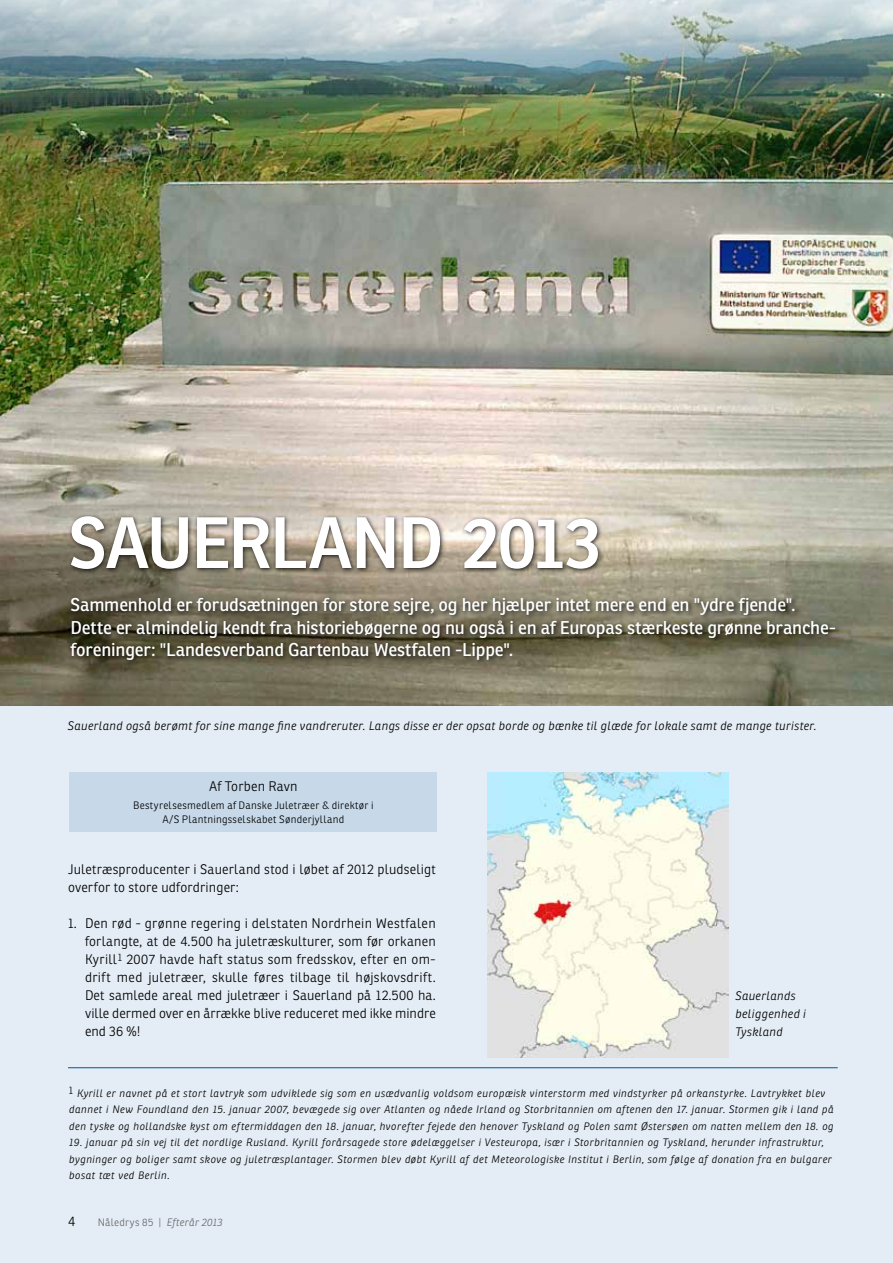
<style>
.page{position:relative;width:893px;height:1263px;background:#e4edf5}
.page>*{position:absolute;margin:0;border:0;box-sizing:border-box;transform-origin:0 0}
.t1{font:600 70.5px "Ronnia Fyens";letter-spacing:-.03em;color:#fff}
.t2{font:18px/22.5px "Ronnia Fyens";letter-spacing:-.01em;color:#fff}
.t3{font:300 13.5px/18px "Ronnia Fyens";letter-spacing:.01em;color:#000}
.t4{font:italic 300 12px/18px "Ronnia Fyens";letter-spacing:.025em;color:#000}
.t5{font:italic 300 10.5px/16.5px "Ronnia Fyens";letter-spacing:.04em;color:#000}
.t6{font:300 10.5px/13.5px "Ronnia Fyens";letter-spacing:.02em;color:#000;text-align:center}
.t7{font:300 10.5px "Ronnia Fyens";letter-spacing:.025em;color:#68676c}
.s1{font-style:italic}
</style>
<div class="page">
<img style="left:0;top:0;width:893px;height:706px">
<div style="left:68px;top:513px;width:536px;height:62px;background:#000;opacity:.75"></div>
<div style="left:69px;top:772px;width:368px;height:59px;background:#c7d9e9"></div>
<div style="left:68px;top:595px;width:773px;height:71px;background:#000;opacity:.75"></div>
<hr style="left:68px;top:1067px;width:770px;height:1px;background:#00588b">
<img style="left:487px;top:773px;width:241px;height:285px">
<h1 class="t1" style="left:69px;top:499px;width:534px">SAUERLAND 2013</h1>
<p class="t2" style="left:71px;top:593px;width:767px">Sammenhold er forudsætningen for store sejre, og her hjælper intet mere end en "ydre fjende".<br>Dette er almindelig kendt fra historiebøgerne og nu også i en af Europas stærkeste grønne branche&shy;foreninger: "Landesverband Gartenbau Westfalen -Lippe".</p>
<p class="t4" style="left:67px;top:717px;width:750px">Sauerland også berømt for sine mange fine vandreruter. Langs disse er der opsat borde og bænke til glæde for lokale samt de mange turister.</p>
<p class="t3" style="left:209px;top:777px;width:90px">Af Torben Ravn</p>
<p class="t6" style="left:133px;top:799px;width:242px">Bestyrelsesmedlem af Danske Juletræer &amp; direktør i<br>A/S Plantningsselskabet Sønderjylland</p>
<p class="t3" style="left:68px;top:860px;width:369px">Juletræsproducenter i Sauerland stod i løbet af 2012 pludseligt overfor to store udfordringer:</p>
<p class="t3" style="left:85px;top:914px;width:352px;text-align:justify;text-indent:-17px">1. Den rød - grønne regering i delstaten Nordrhein Westfalen forlangte, at de 4.500 ha juletræskulturer, som før orkanen Kyrill<sup>1</sup> 2007 havde haft status som fredsskov, efter en om&shy;drift med juletræer, skulle føres tilbage til højskovsdrift.<br>Det samlede areal med juletræer i Sauerland på 12.500 ha. ville dermed over en årrække blive reduceret med ikke mindre end 36 %!</p>
<p class="t4" style="left:735px;top:987px;width:72px">Sauerlands beliggenhed i<br>Tyskland</p>
<p class="t5" style="left:69px;top:1085px;width:766px"><sup>1</sup> Kyrill er navnet på et stort lavtryk som udviklede sig som en usædvanlig voldsom europæisk vinterstorm med vindstyrker på orkanstyrke. Lavtrykket blev dannet i New Foundland den 15. januar 2007, bevægede sig over Atlanten og nåede Irland og Storbritannien om aftenen den 17. januar. Stormen gik i land på den tyske og hollandske kyst om eftermiddagen den 18. januar, hvorefter fejede den henover Tyskland og Polen samt Østersøen om natten mellem den 18. og</p>
<p class="t5" style="left:69px;top:1134px;width:764px">19. januar på sin vej til det nordlige Rusland. Kyrill forårsagede store ødelæggelser i Vesteuropa, især i Storbritannien og Tyskland, herunder infrastruktur, bygninger og boliger samt skove og juletræsplantager. Stormen blev døbt Kyrill af det Meteorologiske Institut i Berlin, som følge af donation fra en bulgarer bosat tæt ved Berlin.</p>
<p class="t3" style="left:68px;top:1213px;width:9px">4</p>
<p class="t7" style="left:98px;top:1216px;width:126px">Nåledrys 85 | <span class="s1">Efterår 2013</span></p>
</div>
